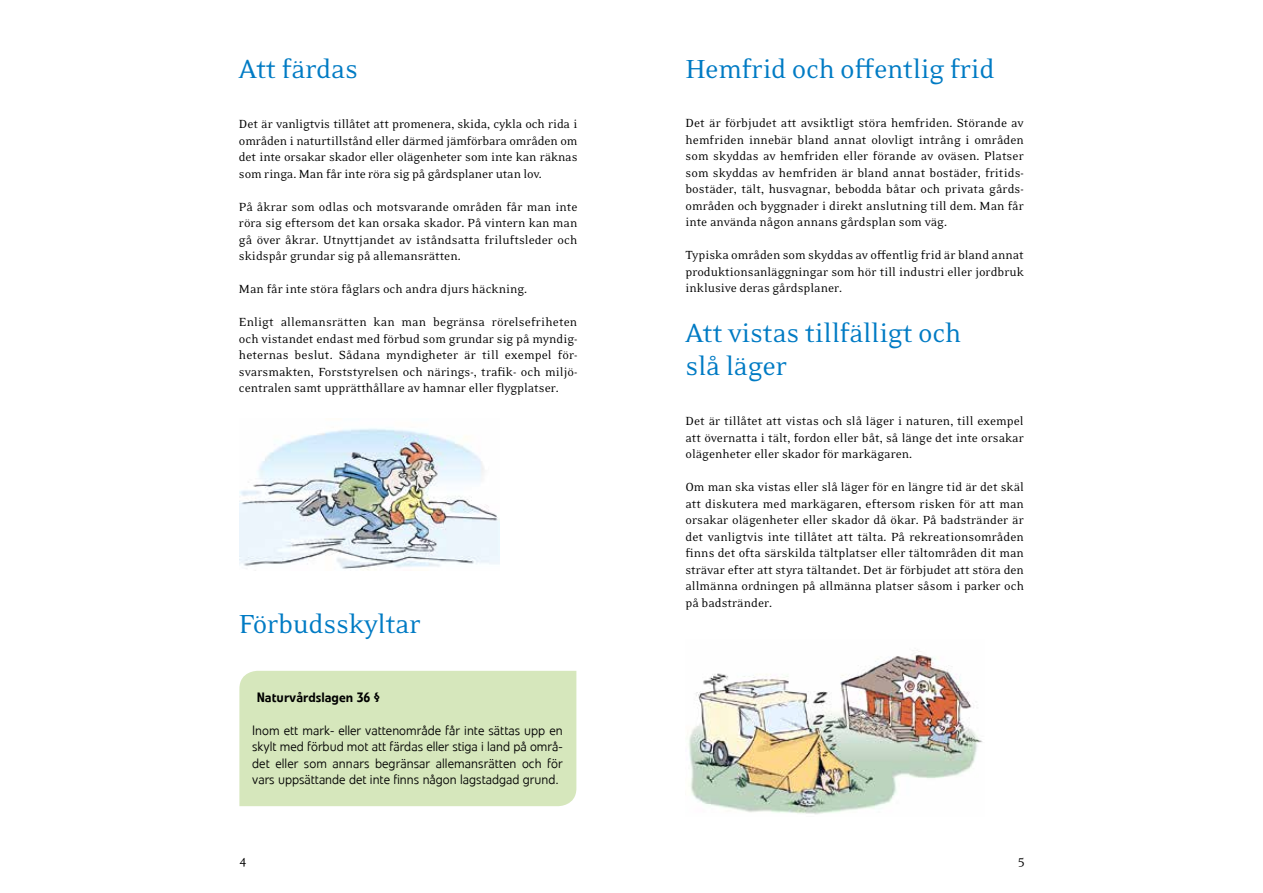
<style>
.page{position:relative;width:1263px;height:893px;background:#fff}
.page>*{position:absolute;margin:0;border:0;box-sizing:border-box;transform-origin:0 0}
.t1{font:30px/33px "Eidetic Neo OT";letter-spacing:-.01em;color:#007bc4}
.t2{font:13.5px/16.5px "Eidetic Neo OT";color:#000;text-align:justify}
.t3{font:300 13.5px/16.5px "Veto Com";color:#000;text-align:justify}
.t4{font:500 13.5px "Veto Com";color:#000}
</style>
<div class="page">
<div style="left:239px;top:671px;width:337px;height:135px;background:#d6e7bc"></div>
<img style="left:239px;top:428px;width:261px;height:142px">
<img style="left:689px;top:650px;width:294px;height:164px">
<h1 class="t1" style="left:239px;top:53px;width:120px">Att färdas</h1>
<p class="t2" style="left:239px;top:116px;width:340px">Det är vanligtvis tillåtet att promenera, skida, cykla och rida i områden i naturtillstånd eller därmed jämförbara områden om det inte orsakar skador eller olägenheter som inte kan räknas som ringa. Man får inte röra sig på gårdsplaner utan lov.</p>
<p class="t2" style="left:239px;top:199px;width:340px">På åkrar som odlas och motsvarande områden får man inte röra sig eftersom det kan orsaka skador. På vintern kan man gå över åkrar. Utnyttjandet av iståndsatta friluftsleder och skidspår grundar sig på allemansrätten.</p>
<p class="t2" style="left:239px;top:281px;width:290px">Man får inte störa fåglars och andra djurs häckning.</p>
<p class="t2" style="left:239px;top:314px;width:340px">Enligt allemansrätten kan man begränsa rörelsefriheten och vistandet endast med förbud som grundar sig på myndig&shy;heternas beslut. Sådana myndigheter är till exempel för&shy;svarsmakten, Forststyrelsen och närings-, trafik- och miljö&shy;centralen samt upprätthållare av hamnar eller flygplatser.</p>
<h1 class="t1" style="left:239px;top:608px;width:183px">Förbudsskyltar</h1>
<p class="t4" style="left:257px;top:689px;width:125px">Naturvårdslagen 36 §</p>
<p class="t3" style="left:252px;top:722px;width:312px">Inom ett mark- eller vattenområde får inte sättas upp en skylt med förbud mot att färdas eller stiga i land på områ&shy;det eller som annars begränsar allemansrätten och för vars uppsättande det inte finns någon lagstadgad grund.</p>
<h1 class="t1" style="left:685px;top:53px;width:311px">Hemfrid och offentlig frid</h1>
<p class="t2" style="left:685px;top:115px;width:340px">Det är förbjudet att avsiktligt störa hemfriden. Störande av hemfriden innebär bland annat olovligt intrång i områden som skyddas av hemfriden eller förande av oväsen. Platser som skyddas av hemfriden är bland annat bostäder, fritids&shy;bostäder, tält, husvagnar, bebodda båtar och privata gårds&shy;områden och byggnader i direkt anslutning till dem. Man får inte använda någon annans gårdsplan som väg.</p>
<p class="t2" style="left:685px;top:247px;width:340px">Typiska områden som skyddas av offentlig frid är bland annat produktionsanläggningar som hör till industri eller jordbruk inklusive deras gårdsplaner.</p>
<h1 class="t1" style="left:685px;top:317px;width:277px">Att vistas tillfälligt och slå läger</h1>
<p class="t2" style="left:685px;top:413px;width:340px">Det är tillåtet att vistas och slå läger i naturen, till exempel att övernatta i tält, fordon eller båt, så länge det inte orsakar olägenheter eller skador för markägaren.</p>
<p class="t2" style="left:685px;top:479px;width:340px">Om man ska vistas eller slå läger för en längre tid är det skäl att diskutera med markägaren, eftersom risken för att man orsakar olägenheter eller skador då ökar. På badstränder är det vanligtvis inte tillåtet att tälta. På rekreationsområden finns det ofta särskilda tältplatser eller tältområden dit man strävar efter att styra tältandet. Det är förbjudet att störa den allmänna ordningen på allmänna platser såsom i parker och på badstränder.</p>
<p class="t2" style="left:239px;top:852px;width:8px">4</p>
<p class="t2" style="left:1018px;top:852px;width:8px">5</p>
</div>
